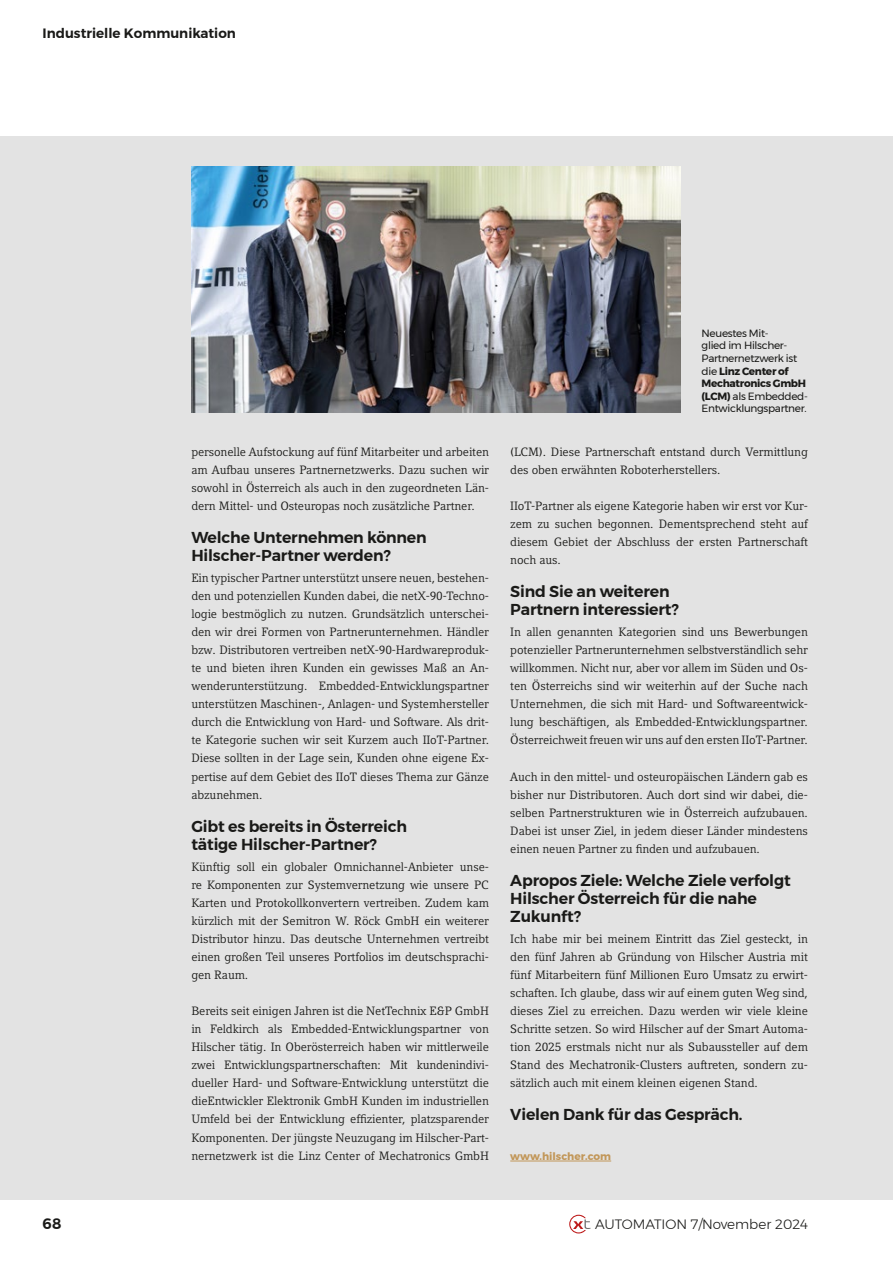
<style>
.page{position:relative;width:893px;height:1263px;background:#fff}
.page>*{position:absolute;margin:0;border:0;box-sizing:border-box;transform-origin:0 0}
.t1{font:600 15.75px/18px "Montserrat";letter-spacing:-.01em;color:#1a1a18}
.t2{font:600 15px "Montserrat";color:#1a1a18}
.t3{font:600 13.5px "Montserrat";color:#1a1a18}
.t4{font:300 13.5px "Montserrat";color:#1a1a18}
.t5{font:12px/18px "Compatil Letter LT Pro";letter-spacing:-.01em;color:#1a1a18;text-align:justify}
.t6{font:10.5px/12.6px "Montserrat";letter-spacing:-.03em;color:#1a1a18}
.t7{font:700 10.5px "Montserrat";color:#c29759}
.s1{font-weight:700}
</style>
<div class="page">
<div style="left:0;top:136px;width:893px;height:1063px;background:#e3e3e3"></div>
<svg style="left:569px;top:1215px;width:22px;height:18px"></svg>
<hr style="left:510px;top:1160px;width:101px;height:1px;background:#c29759">
<img style="left:191px;top:167px;width:489px;height:245px">
<p class="t3" style="left:43px;top:23px;width:195px">Industrielle Kommunikation</p>
<p class="t5" style="left:191px;top:443px;width:299px">personelle Aufstockung auf fünf Mitarbeiter und arbeiten am Aufbau unseres Partnernetzwerks. Dazu suchen wir sowohl in Österreich als auch in den zugeordneten Län&shy;dern Mittel- und Osteuropas noch zusätzliche Partner.</p>
<h1 class="t1" style="left:191px;top:528px;width:237px">Welche Unternehmen können<br>Hilscher-Partner werden?</h1>
<p class="t5" style="left:191px;top:569px;width:299px">Ein typischer Partner unterstützt unsere neuen, bestehen&shy;den und potenziellen Kunden dabei, die netX-90-Techno&shy;logie bestmöglich zu nutzen. Grundsätzlich unterschei&shy;den wir drei Formen von Partnerunternehmen. Händler bzw. Distributoren vertreiben netX-90-Hardwareproduk&shy;te und bieten ihren Kunden ein gewisses Maß an An&shy;wenderunterstützung. Embedded-Entwicklungspartner unterstützen Maschinen-, Anlagen- und Systemhersteller durch die Entwicklung von Hard- und Software. Als drit&shy;te Kategorie suchen wir seit Kurzem auch IIoT-Partner.<br>Diese sollten in der Lage sein, Kunden ohne eigene Ex&shy;pertise auf dem Gebiet des IIoT dieses Thema zur Gänze abzunehmen.</p>
<h1 class="t1" style="left:191px;top:817px;width:217px">Gibt es bereits in Österreich tätige Hilscher-Partner?</h1>
<p class="t5" style="left:191px;top:858px;width:299px">Künftig soll ein globaler Omnichannel-Anbieter unse&shy;re Komponenten zur Systemvernetzung wie unsere PC Karten und Protokollkonvertern vertreiben. Zudem kam kürzlich mit der Semitron W. Röck GmbH ein weiterer Distributor hinzu. Das deutsche Unternehmen vertreibt einen großen Teil unseres Portfolios im deutschsprachi&shy;gen Raum.</p>
<p class="t5" style="left:191px;top:1002px;width:299px">Bereits seit einigen Jahren ist die NetTechnix E&amp;P GmbH in Feldkirch als Embedded-Entwicklungspartner von Hilscher tätig. In Oberösterreich haben wir mittlerweile zwei Entwicklungspartnerschaften: Mit kundenindivi&shy;dueller Hard- und Software-Entwicklung unterstützt die dieEntwickler Elektronik GmbH Kunden im industriellen Umfeld bei der Entwicklung effizienter, platzsparender Komponenten. Der jüngste Neuzugang im Hilscher-Part&shy;nernetzwerk ist die Linz Center of Mechatronics GmbH</p>
<p class="t6" style="left:702px;top:327px;width:108px">Neuestes Mit-<br>glied im Hilscher-<br>Partnernetzwerk ist die <span class="s1">Linz Center of<br>Mechatronics GmbH (LCM)</span> als Embedded-<br>Entwicklungspartner.</p>
<p class="t5" style="left:510px;top:443px;width:299px">(LCM). Diese Partnerschaft entstand durch Vermittlung des oben erwähnten Roboterherstellers.</p>
<p class="t5" style="left:510px;top:497px;width:299px">IIoT-Partner als eigene Kategorie haben wir erst vor Kur&shy;zem zu suchen begonnen. Dementsprechend steht auf diesem Gebiet der Abschluss der ersten Partnerschaft noch aus.</p>
<h1 class="t1" style="left:510px;top:582px;width:170px">Sind Sie an weiteren<br>Partnern interessiert?</h1>
<p class="t5" style="left:510px;top:623px;width:299px">In allen genannten Kategorien sind uns Bewerbungen potenzieller Partnerunternehmen selbstverständlich sehr willkommen. Nicht nur, aber vor allem im Süden und Os&shy;ten Österreichs sind wir weiterhin auf der Suche nach Unternehmen, die sich mit Hard- und Softwareentwick&shy;lung beschäftigen, als Embedded-Entwicklungspartner.<br>Österreichweit freuen wir uns auf den ersten IIoT-Partner.</p>
<p class="t5" style="left:510px;top:767px;width:299px">Auch in den mittel- und osteuropäischen Ländern gab es bisher nur Distributoren. Auch dort sind wir dabei, die&shy;selben Partnerstrukturen wie in Österreich aufzubauen.<br>Dabei ist unser Ziel, in jedem dieser Länder mindestens einen neuen Partner zu finden und aufzubauen.</p>
<h1 class="t1" style="left:510px;top:871px;width:282px">Apropos Ziele: Welche Ziele verfolgt<br>Hilscher Österreich für die nahe<br>Zukunft?</h1>
<p class="t5" style="left:510px;top:930px;width:299px">Ich habe mir bei meinem Eintritt das Ziel gesteckt, in den fünf Jahren ab Gründung von Hilscher Austria mit fünf Mitarbeitern fünf Millionen Euro Umsatz zu erwirt&shy;schaften. Ich glaube, dass wir auf einem guten Weg sind, dieses Ziel zu erreichen. Dazu werden wir viele kleine Schritte setzen. So wird Hilscher auf der Smart Automa&shy;tion 2025 erstmals nicht nur als Subaussteller auf dem Stand des Mechatronik-Clusters auftreten, sondern zu&shy;sätzlich auch mit einem kleinen eigenen Stand.</p>
<h1 class="t1" style="left:510px;top:1106px;width:234px">Vielen Dank für das Gespräch.</h1>
<p class="t7" style="left:510px;top:1147px;width:102px">www.hilscher.com</p>
<p class="t2" style="left:43px;top:1212px;width:20px">68</p>
<p class="t4" style="left:595px;top:1214px;width:214px">AUTOMATION 7/November 2024</p>
</div>
